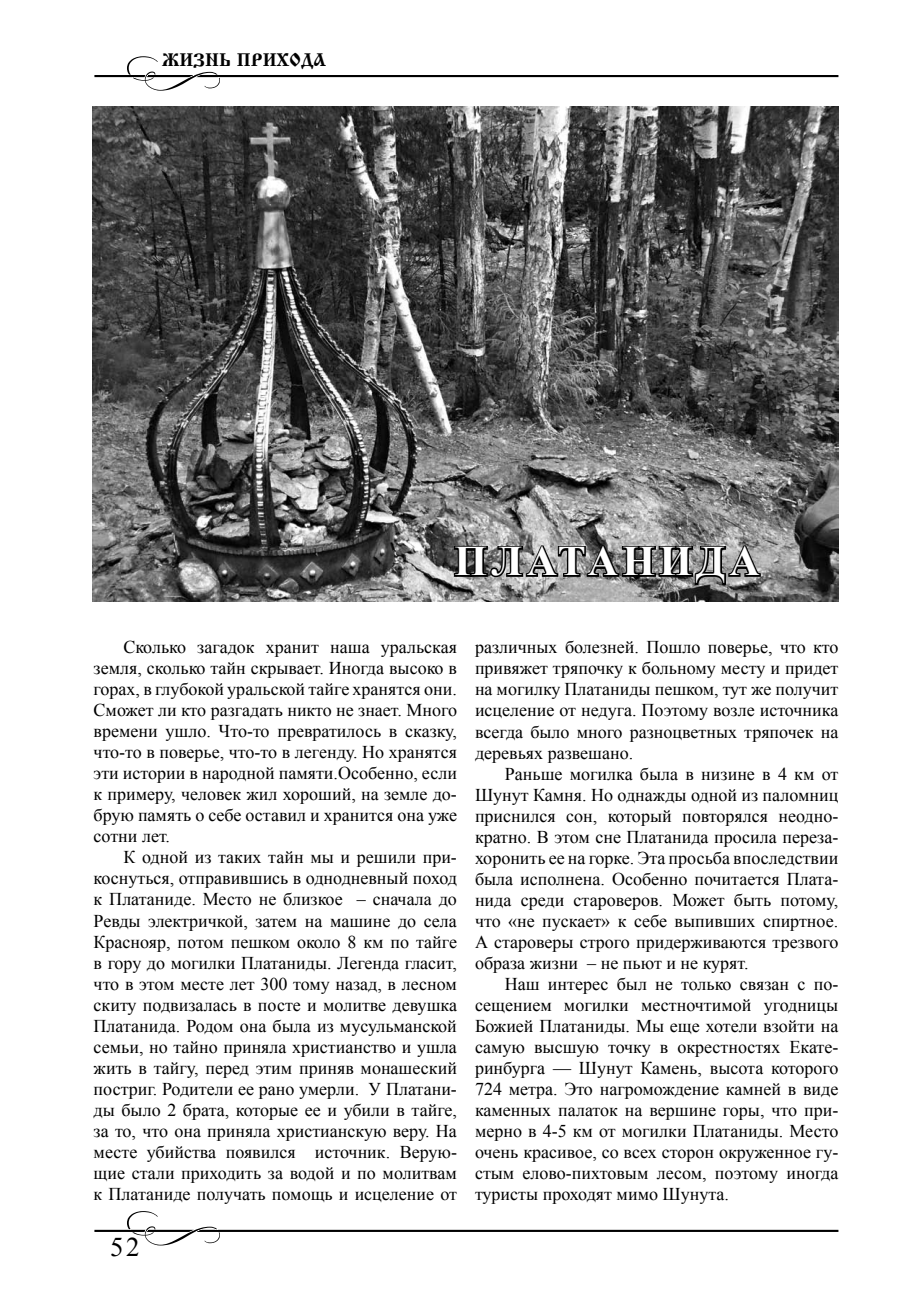
<style>
.page{position:relative;width:915px;height:1306px;background:#fff}
.page>*{position:absolute;margin:0;border:0;box-sizing:border-box;transform-origin:0 0}
.t1{font:700 42px "Times New Roman";letter-spacing:.1em;color:#fff}
.t2{font:27px "Times New Roman";color:#000}
.t3{font:18px/21px "Times New Roman";color:#000;text-align:justify}
.t4{font:18px "Izhitsa C";color:#000}
</style>
<div class="page">
<svg style="left:94px;top:56px;width:744px;height:35px"></svg>
<svg style="left:94px;top:1211px;width:744px;height:34px"></svg>
<img style="left:93px;top:106px;width:745px;height:496px">
<svg style="left:452px;top:543px;width:310px;height:43px;background:#676767"></svg>
<p class="t4" style="left:162px;top:50px;width:166px">ЖИЗНЬ ПРИХОДА</p>
<h1 class="t1" style="left:454px;top:532px;width:307px">ПЛАТАНИДА</h1>
<p class="t3" style="left:94px;top:636px;width:365px;text-indent:30px">Сколько загадок хранит наша уральская земля, сколько тайн скрывает. Иногда высоко в горах, в глубокой уральской тайге хранятся они.<br>Сможет ли кто разгадать никто не знает. Много времени ушло. Что-то превратилось в сказку, что-то в поверье, что-то в легенду. Но хранятся эти истории в народной памяти.Особенно, если к примеру, человек жил хороший, на земле до&shy;брую память о себе оставил и хранится она уже сотни лет.</p>
<p class="t3" style="left:94px;top:846px;width:365px;text-indent:30px">К одной из таких тайн мы и решили при&shy;коснуться, отправившись в однодневный поход к Платаниде. Место не близкое – сначала до Ревды электричкой, затем на машине до села Краснояр, потом пешком около 8 км по тайге в гору до могилки Платаниды. Легенда гласит, что в этом месте лет 300 тому назад, в лесном скиту подвизалась в посте и молитве девушка Платанида. Родом она была из мусульманской семьи, но тайно приняла христианство и ушла жить в тайгу, перед этим приняв монашеский постриг. Родители ее рано умерли. У Платани&shy;ды было 2 брата, которые ее и убили в тайге, за то, что она приняла христианскую веру. На месте убийства появился источник. Верую&shy;щие стали приходить за водой и по молитвам к Платаниде получать помощь и исцеление от</p>
<h2 class="t2" style="left:110px;top:1228px;width:31px">52</h2>
<p class="t3" style="left:475px;top:636px;width:365px">различных болезней. Пошло поверье, что кто привяжет тряпочку к больному месту и придет на могилку Платаниды пешком, тут же получит исцеление от недуга. Поэтому возле источника всегда было много разноцветных тряпочек на деревьях развешано.</p>
<p class="t3" style="left:475px;top:762px;width:365px;text-indent:30px">Раньше могилка была в низине в 4 км от Шунут Камня. Но однажды одной из паломниц приснился сон, который повторялся неодно&shy;кратно. В этом сне Платанида просила переза&shy;хоронить ее на горке. Эта просьба впоследствии была исполнена. Особенно почитается Плата&shy;нида среди староверов. Может быть потому, что «не пускает» к себе выпивших спиртное.<br>А староверы строго придерживаются трезвого образа жизни – не пьют и не курят.</p>
<p class="t3" style="left:475px;top:972px;width:365px;text-indent:30px">Наш интерес был не только связан с по&shy;сещением могилки местночтимой угодницы Божией Платаниды. Мы еще хотели взойти на самую высшую точку в окрестностях Екате&shy;ринбурга — Шунут Камень, высота которого 724 метра. Это нагромождение камней в виде каменных палаток на вершине горы, что при&shy;мерно в 4-5 км от могилки Платаниды. Место очень красивое, со всех сторон окруженное гу&shy;стым елово-пихтовым лесом, поэтому иногда туристы проходят мимо Шунута.</p>
</div>
